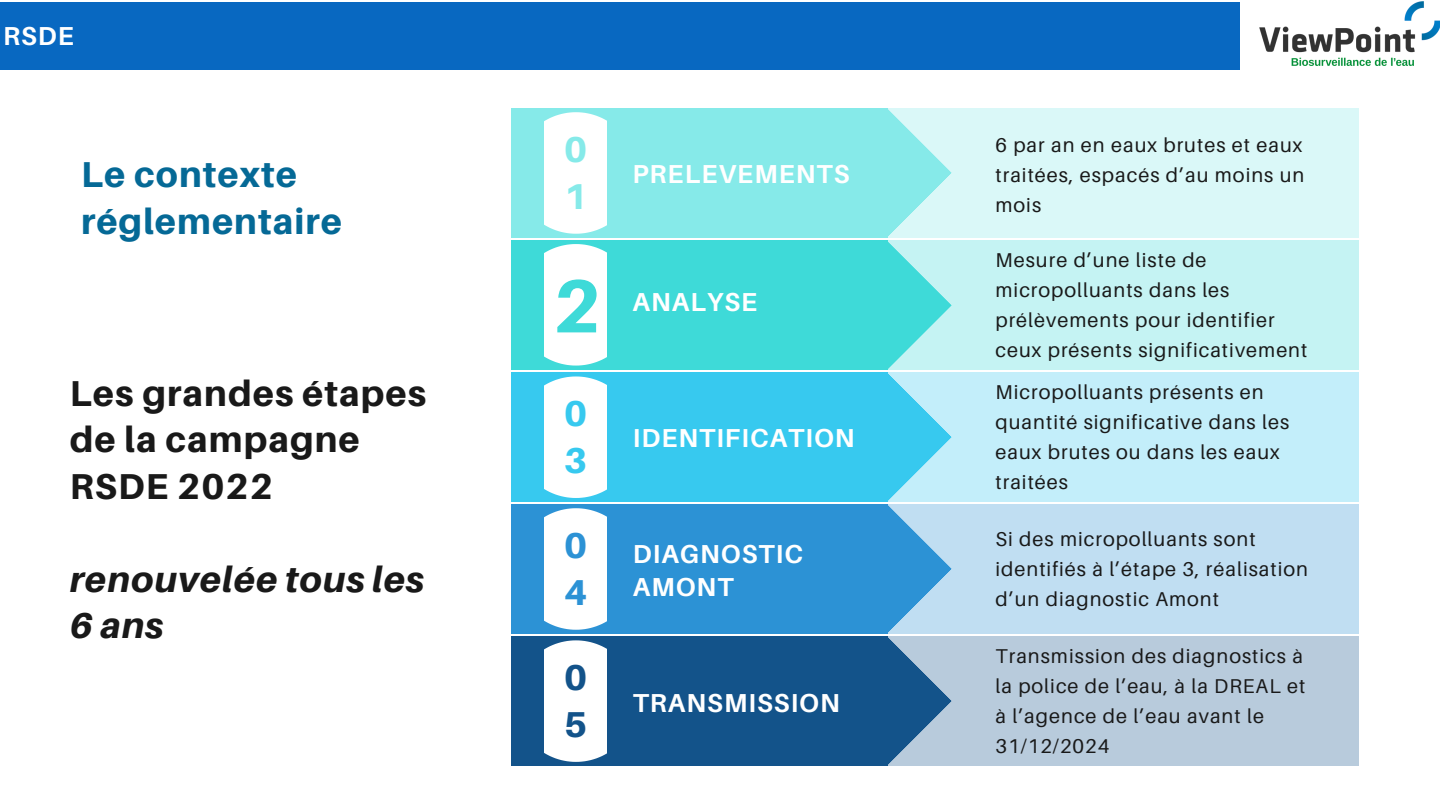
<style>
.page{position:relative;width:1440px;height:810px;background:#fff}
.page>*{position:absolute;margin:0;border:0;box-sizing:border-box;transform-origin:0 0}
.t1{font:800 75px "Aileron";color:#3edad8}
.t2{font:800 36px/46.5px "Aileron";letter-spacing:.03em;color:#191919}
.t3{font:800 36px/46.5px "Aileron";letter-spacing:.03em;color:#056996}
.t4{font:italic 800 36px/46.5px "Aileron";letter-spacing:.03em;color:#191919}
.t5{font:800 36px/46.5px "Aileron";color:#86eae9}
.t6{font:800 36px/46.5px "Aileron";color:#37c9ef}
.t7{font:800 36px/46.5px "Aileron";color:#2c92d5}
.t8{font:800 36px/46.5px "Aileron";color:#13538a}
.t9{font:700 26px/33px "Aileron";letter-spacing:.04em;color:#fff}
.t10{font:20px/30px "Aileron";letter-spacing:.05em;color:#191919}
</style>
<div class="page">
<div style="left:511px;top:108px;width:848px;height:130px;background:#daf8f8"></div>
<div style="left:511px;top:108px;width:377px;height:130px;background:#86eae9"></div>
<div style="left:545px;top:112px;width:61px;height:122px;background:#fff"></div>
<div style="left:511px;top:241px;width:848px;height:129px;background:#c5f3f3"></div>
<div style="left:511px;top:241px;width:377px;height:129px;background:#3edad8"></div>
<div style="left:545px;top:244px;width:61px;height:122px;background:#fff"></div>
<div style="left:511px;top:372px;width:848px;height:130px;background:#c3eefa"></div>
<div style="left:511px;top:372px;width:377px;height:130px;background:#37c9ef"></div>
<div style="left:545px;top:376px;width:61px;height:122px;background:#fff"></div>
<div style="left:511px;top:504px;width:848px;height:130px;background:#c0def2"></div>
<div style="left:511px;top:504px;width:377px;height:130px;background:#2c92d5"></div>
<div style="left:545px;top:508px;width:61px;height:122px;background:#fff"></div>
<div style="left:511px;top:636px;width:848px;height:130px;background:#b8cbdc"></div>
<div style="left:511px;top:636px;width:377px;height:130px;background:#13538a"></div>
<svg style="left:887px;top:109px;width:65px;height:656px"></svg>
<div style="left:545px;top:640px;width:61px;height:122px;background:#fff"></div>
<img style="left:1259px;top:2px;width:181px;height:64px">
<div style="left:0;top:2px;width:1239px;height:68px;background:#0868c1"></div>
<p class="t9" style="left:3px;top:19px;width:72px">RSDE</p>
<p class="t3" style="left:81px;top:151px;width:263px">Le contexte réglementaire</p>
<p class="t2" style="left:70px;top:369px;width:358px">Les grandes étapes de la campagne<br>RSDE 2022</p>
<p class="t4" style="left:70px;top:555px;width:356px">renouvelée tous les<br>6 ans</p>
<p class="t5" style="left:564px;top:126px;width:25px">0<br>1</p>
<p class="t10" style="left:996px;top:130px;width:310px;text-align:justify">6 par an en eaux brutes et eaux traitées, espacés d’au moins un mois</p>
<p class="t9" style="left:632px;top:156px;width:219px">PRELEVEMENTS</p>
<p class="t1" style="left:553px;top:260px;width:50px">2</p>
<p class="t6" style="left:564px;top:390px;width:25px">0<br>3</p>
<p class="t9" style="left:632px;top:284px;width:126px">ANALYSE</p>
<p class="t9" style="left:633px;top:421px;width:223px">IDENTIFICATION</p>
<p class="t10" style="left:996px;top:245px;width:313px">Mesure d’une liste de micropolluants dans les prélèvements pour identifier ceux présents significativement</p>
<p class="t10" style="left:996px;top:376px;width:295px">Micropolluants présents en quantité significative dans les eaux brutes ou dans les eaux traitées</p>
<p class="t7" style="left:564px;top:522px;width:25px">0<br>4</p>
<p class="t10" style="left:996px;top:523px;width:314px">Si des micropolluants sont identifiés à l’étape 3, réalisation d’un diagnostic Amont</p>
<p class="t9" style="left:633px;top:537px;width:172px">DIAGNOSTIC<br>AMONT</p>
<p class="t8" style="left:564px;top:654px;width:25px">0<br>5</p>
<p class="t9" style="left:633px;top:686px;width:209px">TRANSMISSION</p>
<p class="t10" style="left:996px;top:640px;width:311px">Transmission des diagnostics à la police de l’eau, à la DREAL et à l’agence de l’eau avant le<br>31/12/2024</p>
</div>
